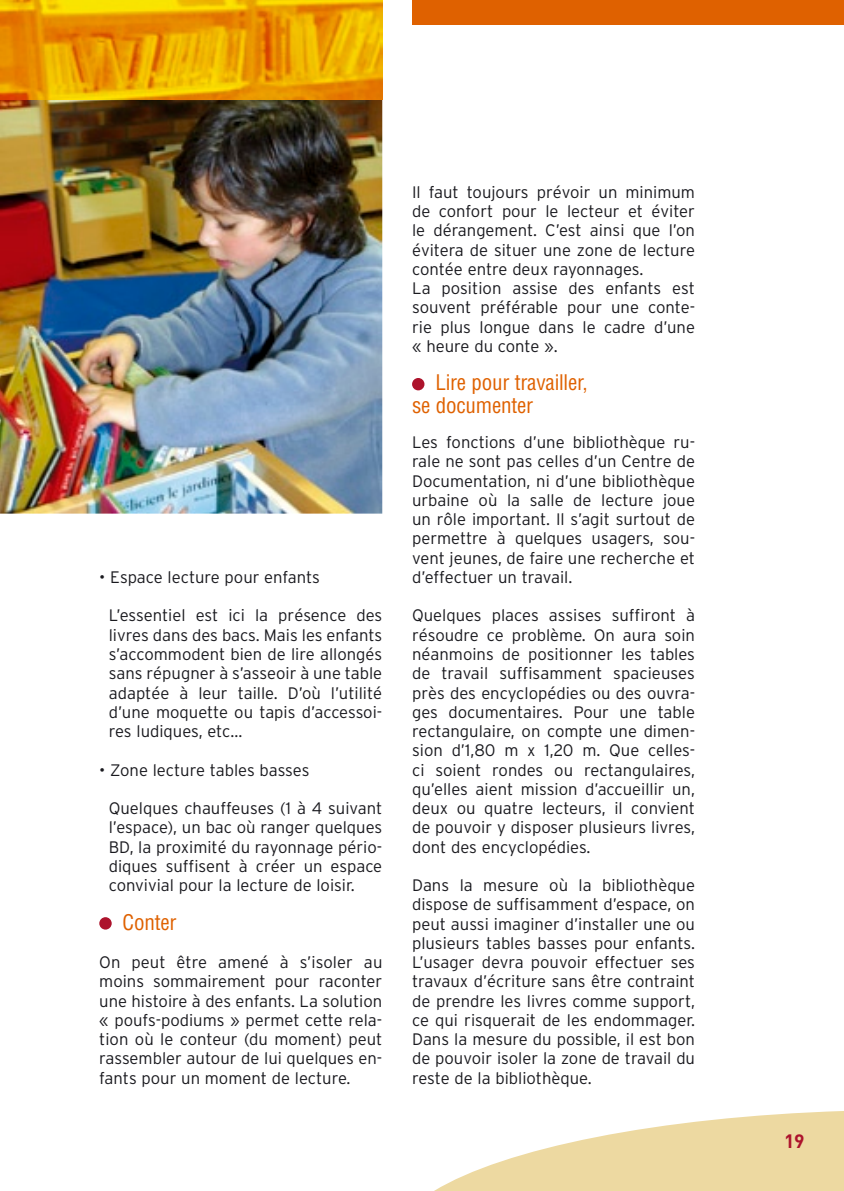
<style>
.page{position:relative;width:844px;height:1191px;background:#fff}
.page>*{position:absolute;margin:0;border:0;box-sizing:border-box;transform-origin:0 0}
.t1{font:condensed 21px/22.8px "Helvetica";letter-spacing:-.01em;color:#df6100}
.t2{font:700 19.07px "DIN";color:#ad132c}
.t3{font:300 16.62px/19.2px "Interstate";color:#1a1a1f;text-align:justify}
</style>
<div class="page">
<div style="left:412px;top:0;width:431px;height:25px;background:#df6100"></div>
<svg style="left:434px;top:1111px;width:409px;height:80px"></svg>
<div style="left:99px;top:917px;width:13px;height:12px;background:#ad132c;border-radius:50%"></div>
<div style="left:412px;top:378px;width:12px;height:12px;background:#ad132c;border-radius:50%"></div>
<img style="left:0;top:99px;width:382px;height:414px">
<img style="left:0;top:0;width:382px;height:99px">
<p class="t3" style="left:99px;top:567px;width:222px">• Espace lecture pour enfants</p>
<p class="t3" style="left:109px;top:606px;width:275px">L’essentiel est ici la présence des livres dans des bacs. Mais les enfants s’accommodent bien de lire allongés sans répugner à s’asseoir à une table adaptée à leur taille. D’où l’utilité d’une moquette ou tapis d’accessoi&shy;res ludiques, etc…</p>
<p class="t3" style="left:99px;top:760px;width:212px">• Zone lecture tables basses</p>
<p class="t3" style="left:109px;top:798px;width:275px">Quelques chauffeuses (1 à 4 suivant l’espace), un bac où ranger quelques BD, la proximité du rayonnage pério&shy;diques suffisent à créer un espace convivial pour la lecture de loisir.</p>
<p class="t1" style="left:123px;top:910px;width:55px">Conter</p>
<p class="t3" style="left:99px;top:952px;width:284px">On peut être amené à s’isoler au moins sommairement pour raconter une histoire à des enfants. La solution « poufs-podiums » permet cette rela&shy;tion où le conteur (du moment) peut rassembler autour de lui quelques en&shy;fants pour un moment de lecture.</p>
<p class="t3" style="left:412px;top:182px;width:284px;text-align:left">Il faut toujours prévoir un minimum de confort pour le lecteur et éviter le dérangement. C’est ainsi que l’on évitera de situer une zone de lecture contée entre deux rayonnages.<br>La position assise des enfants est souvent préférable pour une conte&shy;rie plus longue dans le cadre d’une « heure du conte ».</p>
<p class="t1" style="left:412px;top:371px;width:177px;text-indent:23px">Lire pour travailler, se documenter</p>
<p class="t3" style="left:412px;top:432px;width:284px">Les fonctions d’une bibliothèque ru&shy;rale ne sont pas celles d’un Centre de Documentation, ni d’une bibliothèque urbaine où la salle de lecture joue un rôle important. Il s’agit surtout de permettre à quelques usagers, sou&shy;vent jeunes, de faire une recherche et d’effectuer un travail.</p>
<p class="t3" style="left:412px;top:606px;width:284px">Quelques places assises suffiront à résoudre ce problème. On aura soin néanmoins de positionner les tables de travail suffisamment spacieuses près des encyclopédies ou des ouvra&shy;ges documentaires. Pour une table rectangulaire, on compte une dimen&shy;sion d’1,80 m x 1,20 m. Que celles&shy;ci soient rondes ou rectangulaires, qu’elles aient mission d’accueillir un, deux ou quatre lecteurs, il convient de pouvoir y disposer plusieurs livres, dont des encyclopédies.</p>
<p class="t3" style="left:412px;top:875px;width:284px">Dans la mesure où la bibliothèque dispose de suffisamment d’espace, on peut aussi imaginer d’installer une ou plusieurs tables basses pour enfants.<br>L’usager devra pouvoir effectuer ses travaux d’écriture sans être contraint de prendre les livres comme support, ce qui risquerait de les endommager.<br>Dans la mesure du possible, il est bon de pouvoir isoler la zone de travail du reste de la bibliothèque.</p>
<p class="t2" style="left:784px;top:1128px;width:22px">19</p>
</div>
